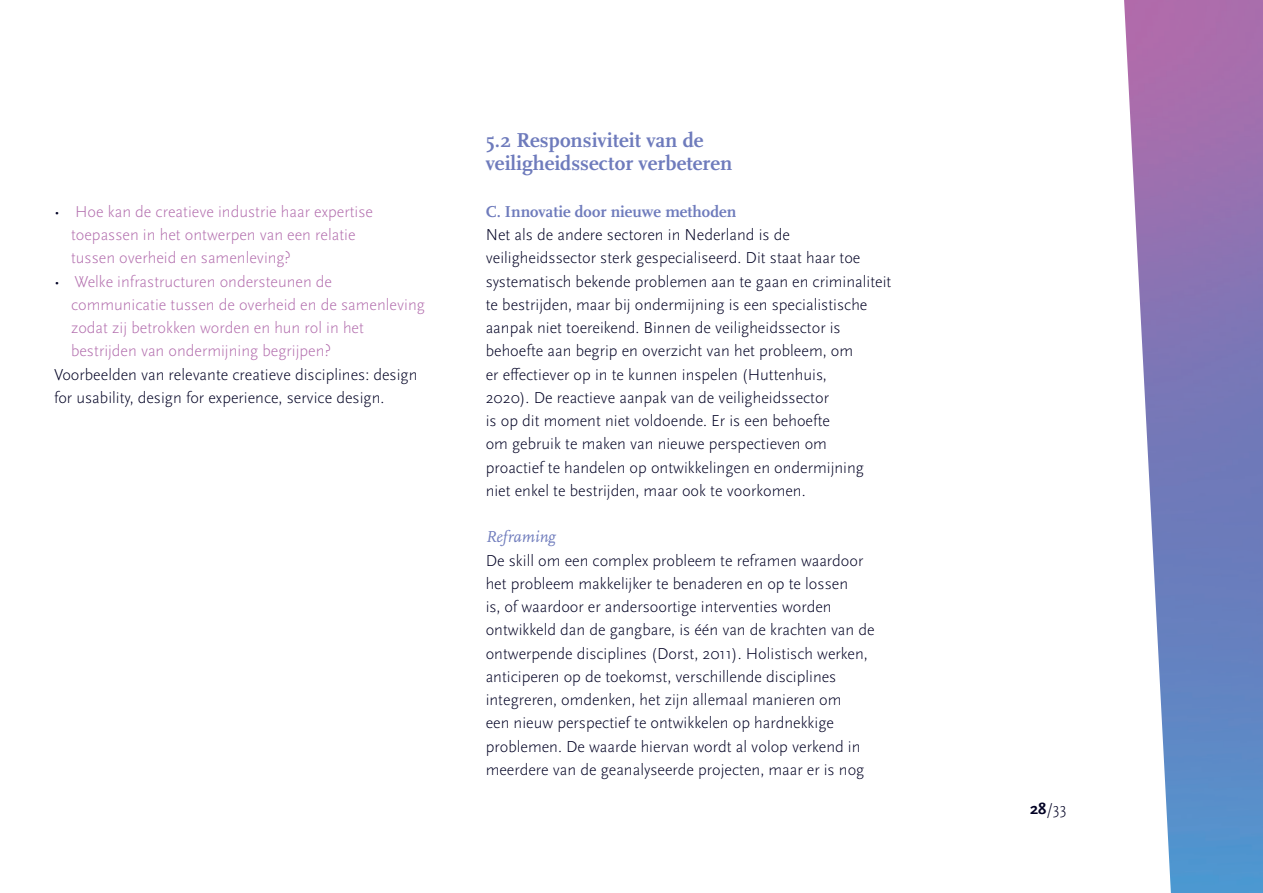
<style>
.page{position:relative;width:1263px;height:893px;background:#fff}
.page>*{position:absolute;margin:0;border:0;box-sizing:border-box;transform-origin:0 0}
.Paragraph_Style_Body{font:700 21px/23.2px "Scala Pro";color:#6e7bbc}
.Paragraph_Style_Body-2{font:300 16.5px/23.2px "Scala Sans Pro";color:#000023}
.t1{font:300 16.5px/23.2px "Scala Sans Pro";color:#b26dad}
.Paragraph_Style_Body-3{font:700 16.5px "Scala Pro";color:#6e7bbc}
.Paragraph_Style_Body-4{font:italic 16.5px "Scala Pro";color:#6e7bbc}
.s1{color:#000023}
.s2{font-weight:700}
</style>
<div class="page">
<img style="left:1124px;top:0;width:139px;height:893px">
<p class="t1" style="left:71px;top:200px;width:304px;text-indent:-17px"><span class="s1">•</span> Hoe kan de creatieve industrie haar expertise toepassen in het ontwerpen van een relatie tussen overheid en samenleving?</p>
<p class="t1" style="left:71px;top:270px;width:355px;text-indent:-17px"><span class="s1">•</span> Welke infrastructuren ondersteunen de communicatie tussen de overheid en de samenleving zodat zij betrokken worden en hun rol in het bestrijden van ondermijning begrijpen?</p>
<p class="Paragraph_Style_Body-2" style="left:54px;top:363px;width:365px">Voorbeelden van relevante creatieve disciplines: design for usability, design for experience, service design.</p>
<p class="Paragraph_Style_Body" style="left:486px;top:129px;width:248px">5.2 Responsiviteit van de veiligheidssector verbeteren</p>
<p class="Paragraph_Style_Body-3" style="left:486px;top:202px;width:252px">C. Innovatie door nieuwe methoden</p>
<p class="Paragraph_Style_Body-2" style="left:486px;top:223px;width:407px">Net als de andere sectoren in Nederland is de veiligheidssector sterk gespecialiseerd. Dit staat haar toe systematisch bekende problemen aan te gaan en criminaliteit te bestrijden, maar bij ondermijning is een specialistische aanpak niet toereikend. Binnen de veiligheidssector is behoefte aan begrip en overzicht van het probleem, om<br>er effectiever op in te kunnen inspelen (Huttenhuis,<br>2020). De reactieve aanpak van de veiligheidssector<br>is op dit moment niet voldoende. Er is een behoefte<br>om gebruik te maken van nieuwe perspectieven om<br>proactief te handelen op ontwikkelingen en ondermijning niet enkel te bestrijden, maar ook te voorkomen.</p>
<p class="Paragraph_Style_Body-4" style="left:486px;top:527px;width:71px">Reframing</p>
<p class="Paragraph_Style_Body-2" style="left:486px;top:549px;width:390px">De skill om een complex probleem te reframen waardoor het probleem makkelijker te benaderen en op te lossen<br>is, of waardoor er andersoortige interventies worden ontwikkeld dan de gangbare, is één van de krachten van de ontwerpende disciplines (Dorst, 2011). Holistisch werken, anticiperen op de toekomst, verschillende disciplines integreren, omdenken, het zijn allemaal manieren om<br>een nieuw perspectief te ontwikkelen op hardnekkige problemen. De waarde hiervan wordt al volop verkend in meerdere van de geanalyseerde projecten, maar er is nog</p>
<p class="Paragraph_Style_Body-2" style="left:1030px;top:797px;width:38px"><span class="s2">28</span>/33</p>
</div>
